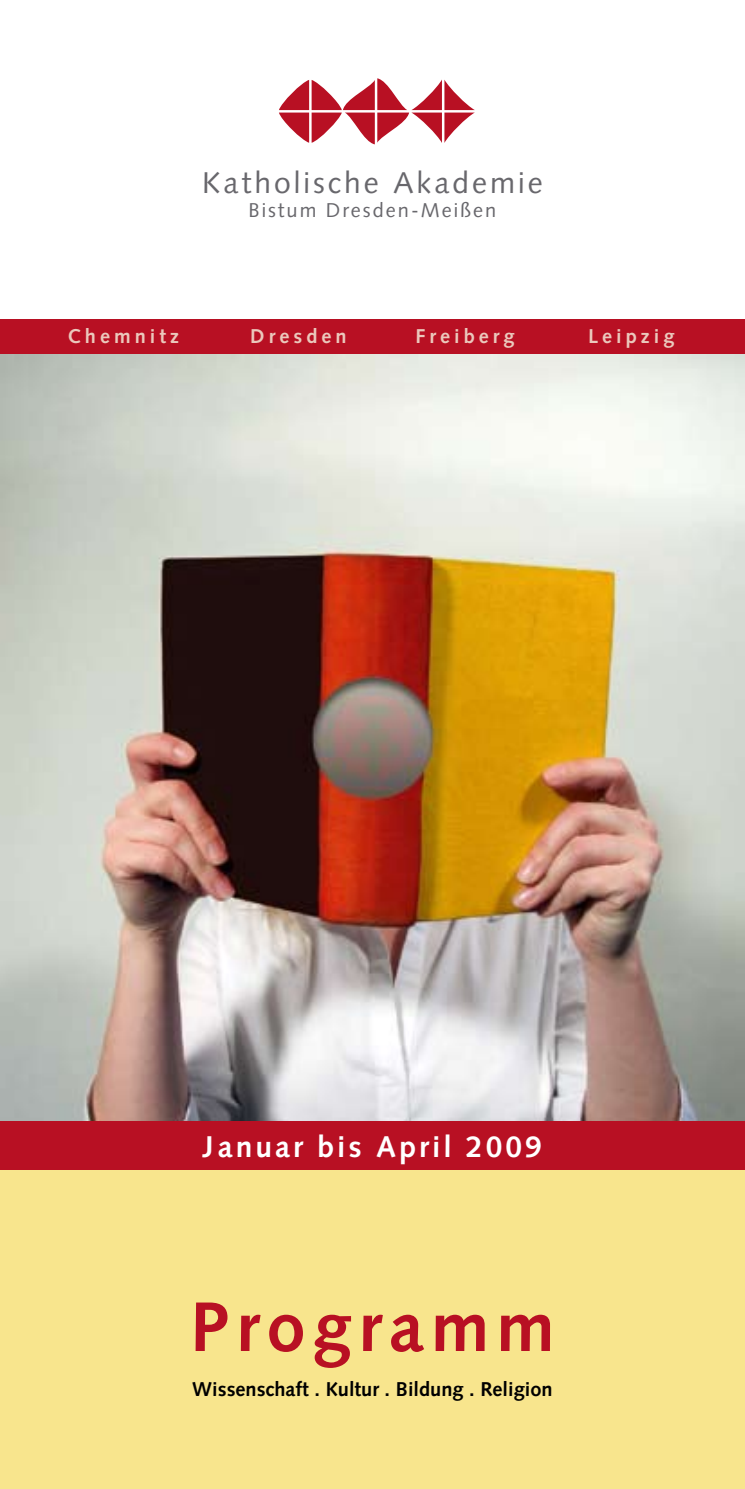
<style>
.page{position:relative;width:745px;height:1489px;background:#fff}
.page>*{position:absolute;margin:0;border:0;box-sizing:border-box;transform-origin:0 0}
.t1{font:700 70px "Syntax";letter-spacing:.1em;color:#b81023}
.t2{font:30px "Syntax";letter-spacing:.1em;color:#68676c}
.t3{font:700 30px "Syntax";letter-spacing:.1em;color:#fff}
.t4{font:700 20px "Syntax";color:#000}
.t5{font:700 20px "Syntax";letter-spacing:.2em;color:#ebc8bc}
.t6{font:20px "Syntax";letter-spacing:.1em;color:#68676c}
</style>
<div class="page">
<div style="left:0;top:342px;width:744px;height:1146px;background:#f8e58d"></div>
<div style="left:0;top:319px;width:744px;height:850px;background:#b81023"></div>
<svg style="left:279px;top:78px;width:195px;height:66px"></svg>
<img style="left:0;top:354px;width:744px;height:766px">
<h2 class="t2" style="left:202px;top:164px;width:342px">Katholische Akademie</h2>
<p class="t6" style="left:248px;top:198px;width:249px">Bistum Dresden-Meißen</p>
<p class="t5" style="left:68px;top:325px;width:113px">Chemnitz</p>
<p class="t5" style="left:250px;top:325px;width:98px">Dresden</p>
<p class="t5" style="left:415px;top:325px;width:101px">Freiberg</p>
<p class="t5" style="left:588px;top:325px;width:88px">Leipzig</p>
<h2 class="t3" style="left:203px;top:1129px;width:340px">Januar bis April 2009</h2>
<h1 class="t1" style="left:190px;top:1286px;width:365px">Programm</h1>
<p class="t4" style="left:192px;top:1377px;width:362px">Wissenschaft . Kultur . Bildung . Religion</p>
</div>
